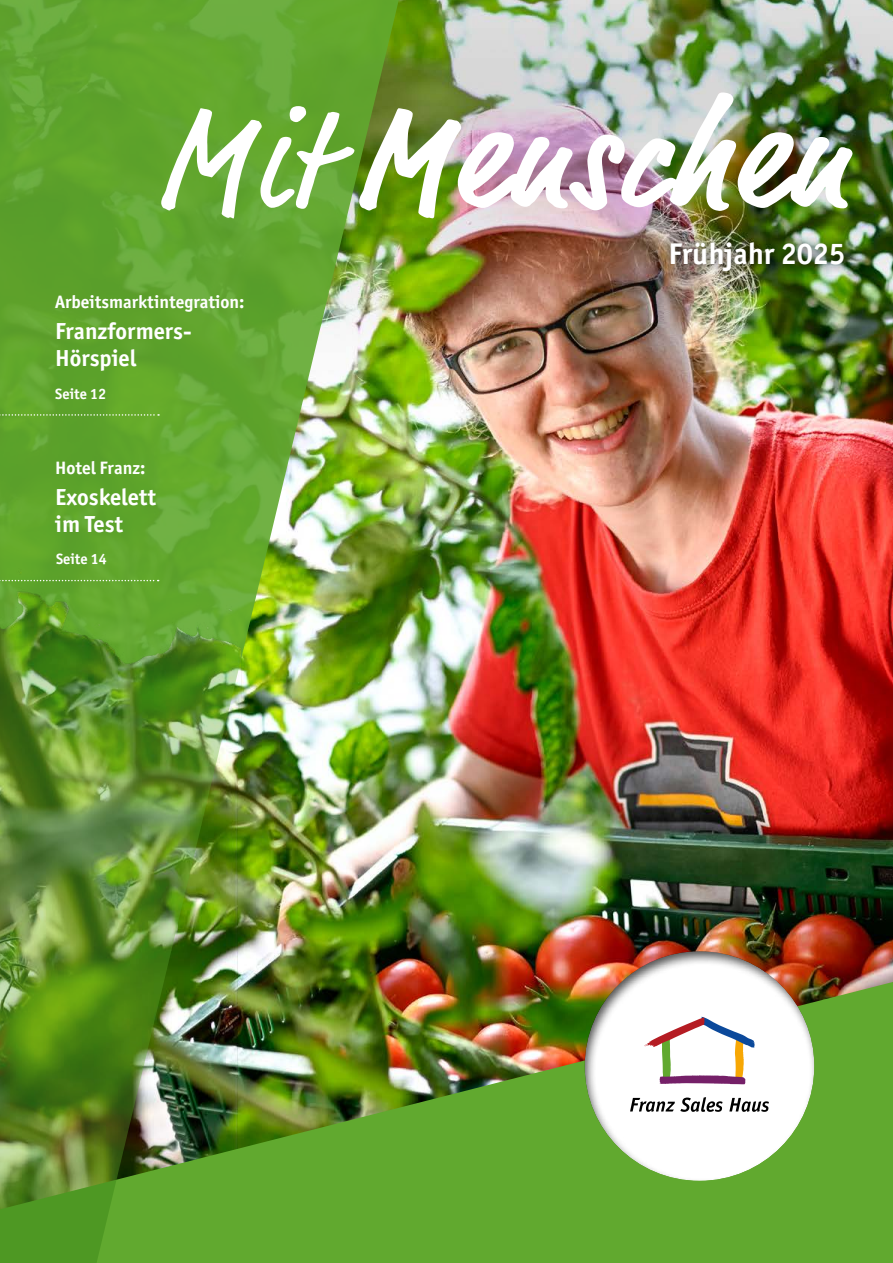
<style>
.page{position:relative;width:893px;height:1263px;background:#fff}
.page>*{position:absolute;margin:0;border:0;box-sizing:border-box;transform-origin:0 0}
.t1{font:700 30px "Officina Sans ITC Pro";color:#fff}
.t2{font:700 23.25px/27px "Officina Sans ITC Pro";color:#fff}
.t3{font:700 18px "Officina Sans ITC Pro";color:#fff}
.t4{font:700 15px "Officina Sans ITC Pro";color:#fff}
</style>
<div class="page">
<img style="left:402px;top:0;width:491px;height:982px">
<img style="left:0;top:0;width:402px;height:982px">
<div style="left:661px;top:233px;width:192px;height:48px;background:#000;opacity:.75"></div>
<img style="left:0;top:982px;width:893px;height:281px">
<svg style="left:0;top:580px;width:159px;height:1px"></svg>
<svg style="left:0;top:1180px;width:117px;height:83px"></svg>
<svg style="left:0;top:414px;width:159px;height:2px"></svg>
<img style="left:359px;top:92px;width:493px;height:126px">
<svg style="left:161px;top:106px;width:193px;height:112px"></svg>
<div style="left:571px;top:939px;width:256px;height:243px;background:#000;opacity:.7"></div>
<svg style="left:630px;top:1097px;width:92px;height:15px"></svg>
<svg style="left:729px;top:1098px;width:40px;height:14px"></svg>
<svg style="left:644px;top:1017px;width:111px;height:67px"></svg>
<p class="t3" style="left:55px;top:291px;width:191px">Arbeitsmarktintegration:</p>
<p class="t2" style="left:55px;top:318px;width:138px">Franzformers-<br>Hörspiel</p>
<p class="t4" style="left:55px;top:384px;width:52px">Seite 12</p>
<p class="t3" style="left:55px;top:457px;width:92px">Hotel Franz:</p>
<p class="t2" style="left:55px;top:484px;width:102px">Exoskelett im Test</p>
<p class="t4" style="left:56px;top:550px;width:52px">Seite 14</p>
<p class="t1" style="left:668px;top:236px;width:178px">Frühjahr 2025</p>
</div>
